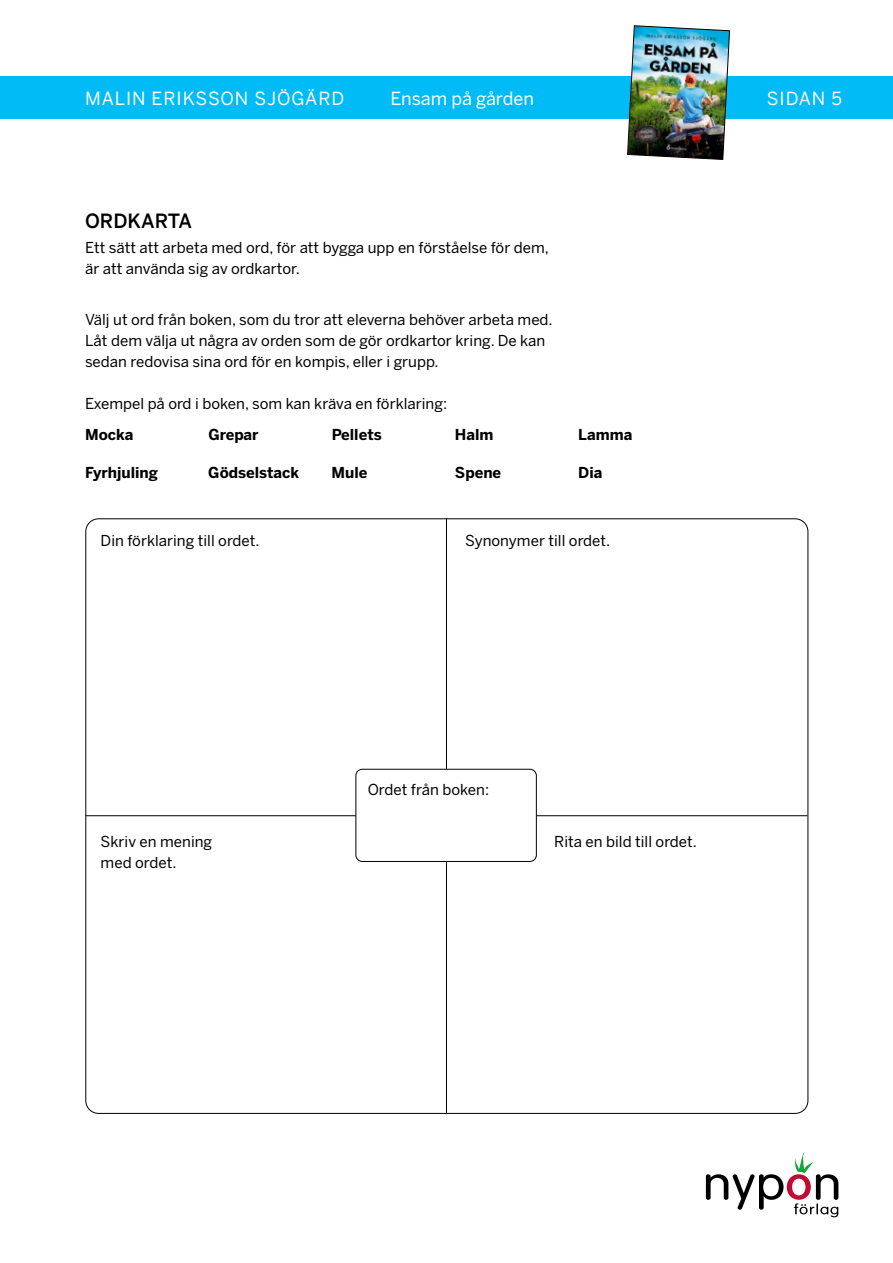
<style>
.page{position:relative;width:893px;height:1263px;background:#fff}
.page>*{position:absolute;margin:0;border:0;box-sizing:border-box;transform-origin:0 0}
.t1{font:500 19.5px "Benton Sans";color:#000}
.t2{font:18px "Benton Sans";letter-spacing:.045em;color:#fff}
.t3{font:18px "Benton Sans";letter-spacing:-.005em;color:#fff}
.t4{font:15px/21px "Benton Sans";color:#000}
.t5{font:700 15px "Benton Sans";color:#000}
</style>
<div class="page">
<svg style="left:706px;top:1152px;width:132px;height:65px"></svg>
<div style="left:0;top:77px;width:893px;height:42px;background:#00bbf6"></div>
<img style="left:627px;top:25px;width:103px;height:135px">
<hr style="left:446px;top:518px;width:1px;height:596px;background:#000">
<hr style="left:85px;top:815px;width:722px;height:1px;background:#000">
<div style="left:356px;top:769px;width:180px;height:92px;background:#fff;border-radius:6px"></div>
<div style="left:355px;top:769px;width:182px;height:93px;border:1px solid #000;border-radius:6px"></div>
<p class="t2" style="left:85px;top:87px;width:261px">MALIN ERIKSSON SJÖGÄRD</p>
<p class="t3" style="left:390px;top:87px;width:145px">Ensam på gården</p>
<p class="t2" style="left:767px;top:87px;width:77px">SIDAN 5</p>
<h1 class="t1" style="left:85px;top:209px;width:109px">ORDKARTA</h1>
<p class="t4" style="left:85px;top:237px;width:465px">Ett sätt att arbeta med ord, för att bygga upp en förståelse för dem, är att använda sig av ordkartor.</p>
<p class="t4" style="left:85px;top:309px;width:469px">Välj ut ord från boken, som du tror att eleverna behöver arbeta med.<br>Låt dem välja ut några av orden som de gör ordkartor kring. De kan sedan redovisa sina ord för en kompis, eller i grupp.</p>
<p class="t4" style="left:85px;top:393px;width:364px">Exempel på ord i boken, som kan kräva en förklaring:</p>
<p class="t5" style="left:85px;top:425px;width:50px">Mocka</p>
<p class="t5" style="left:208px;top:425px;width:52px">Grepar</p>
<p class="t5" style="left:332px;top:425px;width:52px">Pellets</p>
<p class="t5" style="left:455px;top:425px;width:40px">Halm</p>
<p class="t5" style="left:578px;top:425px;width:56px">Lamma</p>
<p class="t5" style="left:85px;top:463px;width:75px">Fyrhjuling</p>
<p class="t5" style="left:208px;top:463px;width:92px">Gödselstack</p>
<p class="t5" style="left:332px;top:463px;width:37px">Mule</p>
<p class="t5" style="left:455px;top:463px;width:48px">Spene</p>
<p class="t5" style="left:578px;top:463px;width:26px">Dia</p>
<p class="t4" style="left:101px;top:530px;width:161px">Din förklaring till ordet.</p>
<p class="t4" style="left:101px;top:831px;width:113px">Skriv en mening med ordet.</p>
<p class="t4" style="left:465px;top:530px;width:147px">Synonymer till ordet.</p>
<p class="t4" style="left:368px;top:779px;width:123px">Ordet från boken:</p>
<p class="t4" style="left:554px;top:831px;width:144px">Rita en bild till ordet.</p>
</div>
